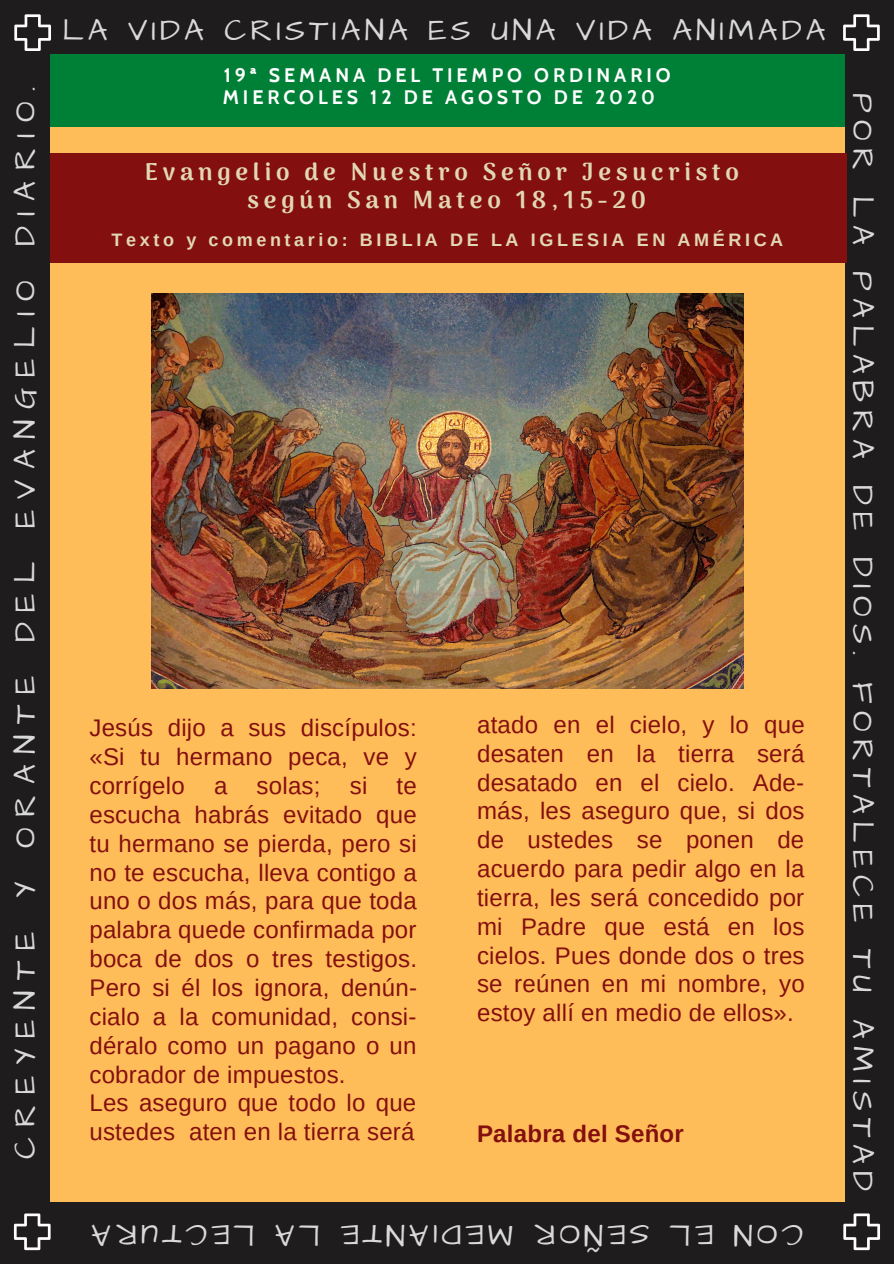
<style>
.page{position:relative;width:894px;height:1264px;background:#fff}
.page>*{position:absolute;margin:0;border:0;box-sizing:border-box;transform-origin:0 0}
.t1{font:30.9px "Architects Daughter";letter-spacing:.23em;color:#d9d9d9}
.t2{font:30.9px "Architects Daughter";letter-spacing:.345em;color:#d9d9d9}
.t3{font:30.9px "Architects Daughter";letter-spacing:.13em;color:#d9d9d9}
.t4{font:30.9px "Architects Daughter";letter-spacing:.125em;color:#d9d9d9}
.t5{font:900 24.15px/28px "Arima Madurai";letter-spacing:.2em;color:#e1d8b2;text-align:center}
.t6{font:24px/28.8px "Arimo";letter-spacing:.01em;color:#840f0f;text-align:justify}
.t7{font:700 24px "Arimo";letter-spacing:.01em;color:#840f0f}
.t8{font:700 19.5px/22px "Cabin";letter-spacing:.2em;color:#fff}
.t9{font:700 18px "Arimo";letter-spacing:.2em;color:#e1d8b2}
</style>
<div class="page">
<div style="left:0;top:0;width:893px;height:1263px;background:#1e1c1c"></div>
<div style="left:51px;top:60px;width:794px;height:1141px;background:#ffbd59"></div>
<div style="left:51px;top:54px;width:793px;height:73px;background:#008037"></div>
<svg style="left:843px;top:14px;width:36px;height:37px"></svg>
<svg style="left:843px;top:1213px;width:36px;height:37px"></svg>
<svg style="left:14px;top:1213px;width:37px;height:37px"></svg>
<svg style="left:14px;top:14px;width:37px;height:37px"></svg>
<div style="left:51px;top:153px;width:795px;height:110px;background:#840f0f"></div>
<img style="left:151px;top:294px;width:592px;height:394px">
<p class="t2" style="left:4px;top:1159px;width:1074px;rotate:-90deg">CREYENTE Y ORANTE DEL EVANGELIO DIARIO.</p>
<p class="t3" style="left:62px;top:10px;width:764px">LA VIDA CRISTIANA ES UNA VIDA ANIMADA</p>
<p class="t8" style="left:223px;top:64px;width:449px">19ª SEMANA DEL TIEMPO ORDINARIO<br>MIERCOLES 12 DE AGOSTO DE 2020</p>
<p class="t5" style="left:145px;top:157px;width:595px">Evangelio de Nuestro Señor Jesucristo según San Mateo 18,15-20</p>
<p class="t9" style="left:112px;top:230px;width:673px">Texto y comentario: BIBLIA DE LA IGLESIA EN AMÉRICA</p>
<p class="t6" style="left:89px;top:713px;width:329px;text-align:left">Jesús dijo a sus discípulos: «Si tu hermano peca, ve y corrígelo a solas; si te escucha habrás evitado que tu hermano se pierda, pero si no te escucha, lleva contigo a uno o dos más, para que toda palabra quede confirmada por boca de dos o tres testigos.<br>Pero si él los ignora, denún&shy;cialo a la comunidad, consi&shy;déralo como un pagano o un cobrador de impuestos.<br>Les aseguro que todo lo que ustedes aten en la tierra será</p>
<p class="t6" style="left:477px;top:710px;width:329px">atado en el cielo, y lo que desaten en la tierra será desatado en el cielo. Ade&shy;más, les aseguro que, si dos de ustedes se ponen de acuerdo para pedir algo en la tierra, les será concedido por mi Padre que está en los cielos. Pues donde dos o tres se reúnen en mi nombre, yo estoy allí en medio de ellos».</p>
<p class="t7" style="left:477px;top:1120px;width:208px">Palabra del Señor</p>
<p class="t4" style="left:255px;top:1255px;width:165px;rotate:-180deg">LECTURA</p>
<p class="t1" style="left:320px;top:1255px;width:47px;rotate:-180deg">LA</p>
<p class="t1" style="left:513px;top:1255px;width:174px;rotate:-180deg">MED AI NTE</p>
<p class="t1" style="left:649px;top:1255px;width:117px;rotate:-180deg">SEÑOR</p>
<p class="t1" style="left:713px;top:1255px;width:45px;rotate:-180deg">EL</p>
<p class="t1" style="left:802px;top:1255px;width:71px;rotate:-180deg">CON</p>
<p class="t1" style="left:883px;top:93px;width:1099px;rotate:90deg">POR LA PALABRA DE DIOS. FORTALECE TU AMISTAD</p>
</div>
